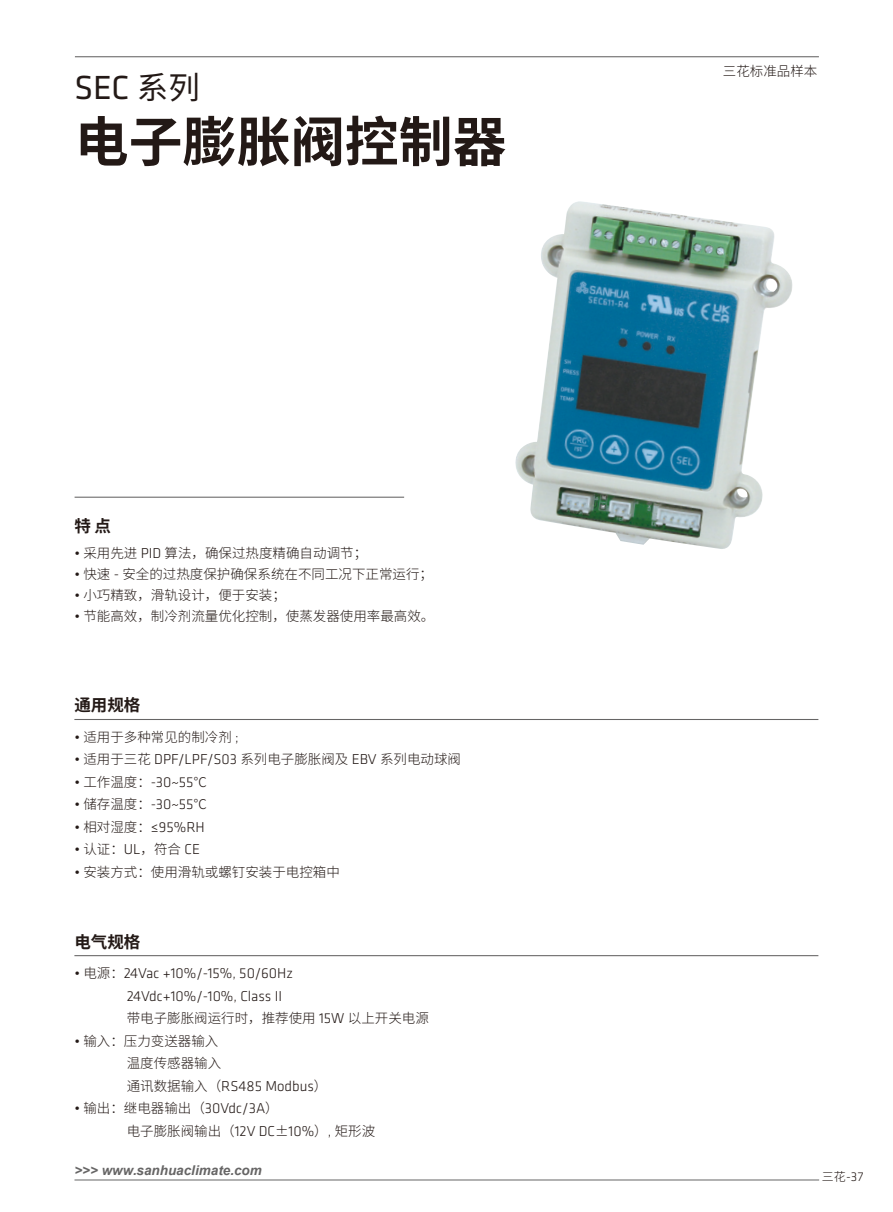
<style>
.page{position:relative;width:893px;height:1212px;background:#fff}
.page>*{position:absolute;margin:0;border:0;box-sizing:border-box;transform-origin:0 0}
.t1{font:700 54px "Noto Sans Hans";color:#231916}
.t2{font:34.65px "Klavika";color:#231916}
.t3{font:700 16.5px "Noto Sans Hans";color:#231916}
.t4{font:300 14.85px "Klavika";color:#231916}
.t5{font:300 13.5px "Noto Sans Hans";color:#231916}
.t6{font:italic 700 13.5px "Arial";color:#666565}
.t7{font:300 13.2px "Klavika";color:#231916}
.s1{font-family:"Noto Sans Hans";font-size:31.5px}
.s2{font-family:"Klavika";font-size:14.85px}
.s3{font-family:"Noto Sans Hans";font-size:13.5px}
.s4{font-family:"Noto Sans Hans";font-size:12px}
</style>
<div class="page">
<hr style="left:75px;top:56px;width:744px;height:1px;background:#666565">
<hr style="left:74px;top:1179px;width:745px;height:1px;background:#666565">
<hr style="left:75px;top:497px;width:329px;height:1px;background:#666565">
<hr style="left:74px;top:719px;width:744px;height:1px;background:#666565">
<hr style="left:74px;top:955px;width:744px;height:1px;background:#666565">
<img style="left:515px;top:201px;width:278px;height:348px">
<p class="t2" style="left:74px;top:69px;width:127px">SEC <span class="s1">系列</span></p>
<p class="t1" style="left:75px;top:111px;width:433px">电子膨胀阀控制器</p>
<p class="t3" style="left:74px;top:517px;width:38px">特点</p>
<p class="t5" style="left:74px;top:546px;width:294px"><span class="s2">•</span> 采用先进 <span class="s2">PID</span> 算法，确保过热度精确自动调节；</p>
<p class="t5" style="left:74px;top:567px;width:360px"><span class="s2">•</span> 快速 <span class="s2">-</span> 安全的过热度保护确保系统在不同工况下正常运行；</p>
<p class="t5" style="left:74px;top:588px;width:213px"><span class="s2">•</span> 小巧精致，滑轨设计，便于安装；</p>
<p class="t5" style="left:74px;top:609px;width:361px"><span class="s2">•</span> 节能高效，制冷剂流量优化控制，使蒸发器使用率最高效。</p>
<p class="t3" style="left:74px;top:696px;width:67px">通用规格</p>
<p class="t5" style="left:74px;top:729px;width:166px"><span class="s2">•</span> 适用于多种常见的制冷剂 <span class="s2">;</span></p>
<p class="t5" style="left:74px;top:752px;width:388px"><span class="s2">•</span> 适用于三花 <span class="s2">DPF/LPF/S03</span> 系列电子膨胀阀及 <span class="s2">EBV</span> 系列电动球阀</p>
<p class="t4" style="left:74px;top:774px;width:134px">• <span class="s3">工作温度：</span>-30~55<span class="s3">℃</span></p>
<p class="t4" style="left:74px;top:796px;width:134px">• <span class="s3">储存温度：</span>-30~55<span class="s3">℃</span></p>
<p class="t4" style="left:74px;top:819px;width:132px">• <span class="s3">相对湿度：</span>≤95%RH</p>
<p class="t5" style="left:74px;top:842px;width:127px"><span class="s2">•</span> 认证：<span class="s2">UL</span>，符合 <span class="s2">CE</span></p>
<p class="t5" style="left:74px;top:864px;width:267px"><span class="s2">•</span> 安装方式：使用滑轨或螺钉安装于电控箱中</p>
<p class="t3" style="left:74px;top:932px;width:67px">电气规格</p>
<p class="t4" style="left:74px;top:965px;width:220px">• <span class="s3">电源：</span>24Vac +10%/-15%, 50/60Hz</p>
<p class="t4" style="left:127px;top:987px;width:157px">24Vdc+10%/-10%, Class II</p>
<p class="t5" style="left:127px;top:1010px;width:304px">带电子膨胀阀运行时，推荐使用 <span class="s2">15W</span> 以上开关电源</p>
<p class="t5" style="left:74px;top:1033px;width:145px"><span class="s2">•</span> 输入：压力变送器输入</p>
<p class="t5" style="left:127px;top:1055px;width:96px">温度传感器输入</p>
<p class="t4" style="left:127px;top:1077px;width:202px"><span class="s3">通讯数据输入（</span>RS485 Modbus<span class="s3">）</span></p>
<p class="t5" style="left:74px;top:1100px;width:206px"><span class="s2">•</span> 输出：继电器输出（<span class="s2">30Vdc/3A</span>）</p>
<p class="t5" style="left:127px;top:1123px;width:250px">电子膨胀阀输出（<span class="s2">12V DC</span>±<span class="s2">10%</span>）<span class="s2">,</span> 矩形波</p>
<p class="t6" style="left:74px;top:1161px;width:189px">&gt;&gt;&gt; www.sanhuaclimate.com</p>
<p class="t5" style="left:723px;top:63px;width:96px">三花标准品样本</p>
<p class="t7" style="left:822px;top:1170px;width:43px"><span class="s4">三花</span>-37</p>
</div>
